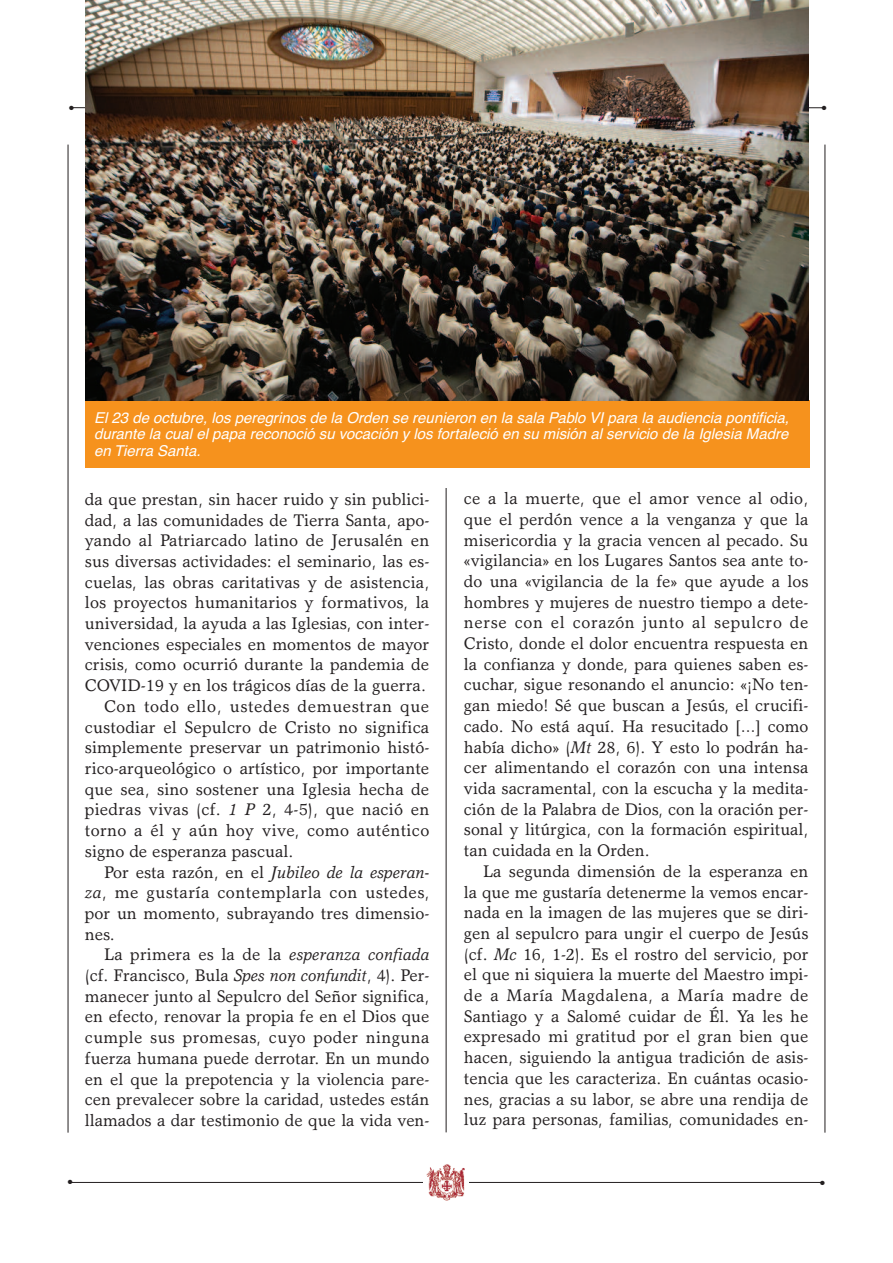
<style>
.page{position:relative;width:893px;height:1263px;background:#fff}
.page>*{position:absolute;margin:0;border:0;box-sizing:border-box;transform-origin:0 0}
.t1{font:16.95px/20.7px "Garth Graphic";color:#231f20;text-align:justify}
.t2{font:italic 16.95px "Garth Graphic";color:#231f20}
.t3{font:16.95px "Garth Graphic";letter-spacing:.03em;color:#231f20}
.t4{font:16.95px "Garth Graphic";letter-spacing:.025em;color:#231f20}
.t5{font:16.95px "Garth Graphic";letter-spacing:.02em;color:#231f20}
.t6{font:16.95px "Garth Graphic";letter-spacing:.035em;color:#231f20}
.t7{font:italic 15px/16.5px "Helvetica";color:#fff;text-align:justify}
.t8{font:6px "Zapf Dingbats";color:#231f20}
.s1{font-style:italic}
.s2{font-style:normal}
</style>
<div class="page">
<hr style="left:68px;top:145px;width:1px;height:987px;background:#231f20">
<hr style="left:825px;top:145px;width:1px;height:987px;background:#231f20">
<hr style="left:69px;top:1182px;width:754px;height:1px;background:#231f20">
<div style="left:424px;top:1163px;width:45px;height:41px;background:#fff"></div>
<img style="left:426px;top:1164px;width:39px;height:37px">
<hr style="left:446px;top:488px;width:1px;height:644px;background:#231f20">
<div style="left:86px;top:401px;width:723px;height:67px;background:#f6921d"></div>
<hr style="left:71px;top:107px;width:754px;height:1px;background:#231f20">
<img style="left:85px;top:0;width:723px;height:400px">
<p class="t8" style="left:69px;top:104px;width:6px">●</p>
<p class="t8" style="left:822px;top:105px;width:6px">●</p>
<p class="t7" style="left:94px;top:409px;width:696px">El 23 de octubre, los peregrinos de la Orden se reunieron en la sala Pablo VI para la audiencia pontificia, durante la cual el papa reconoció su vocación y los fortaleció en su misión al servicio de la Iglesia Madre en Tierra Santa.</p>
<p class="t1" style="left:85px;top:490px;width:346px">da que prestan, sin hacer ruido y sin publici-</p>
<p class="t1" style="left:85px;top:511px;width:346px">dad, a las comunidades de Tierra Santa, apo-</p>
<p class="t1" style="left:85px;top:532px;width:346px">yando al Patriarcado latino de Jerusalén en</p>
<p class="t1" style="left:85px;top:552px;width:346px">sus diversas actividades: el seminario, las es-</p>
<p class="t1" style="left:85px;top:573px;width:346px">cuelas, las obras caritativas y de asistencia,</p>
<p class="t1" style="left:85px;top:594px;width:346px">los proyectos humanitarios y formativos, la</p>
<p class="t1" style="left:85px;top:615px;width:346px">universidad, la ayuda a las Iglesias, con inter-</p>
<p class="t1" style="left:85px;top:635px;width:346px">venciones especiales en momentos de mayor</p>
<p class="t1" style="left:85px;top:656px;width:346px">crisis, como ocurrió durante la pandemia de</p>
<p class="t1" style="left:85px;top:677px;width:343px">COVID-19 y en los trágicos días de la guerra.</p>
<p class="t6" style="left:104px;top:700px;width:327px">Con todo ello, ustedes demuestran que</p>
<p class="t1" style="left:85px;top:718px;width:346px">custodiar el Sepulcro de Cristo no significa</p>
<p class="t1" style="left:85px;top:739px;width:346px">simplemente preservar un patrimonio histó-</p>
<p class="t1" style="left:85px;top:759px;width:346px">rico-arqueológico o artístico, por importante</p>
<p class="t1" style="left:85px;top:780px;width:346px">que sea, sino sostener una Iglesia hecha de</p>
<p class="t1" style="left:85px;top:801px;width:346px">piedras vivas (cf. <span class="s1">1 P</span> 2, 4-5), que nació en</p>
<p class="t5" style="left:85px;top:824px;width:346px">torno a él y aún hoy vive, como auténtico</p>
<p class="t1" style="left:85px;top:842px;width:210px">signo de esperanza pascual.</p>
<p class="t2" style="left:104px;top:865px;width:327px"><span class="s2">Por esta razón, en el</span> Jubileo de la esperan-</p>
<p class="t3" style="left:85px;top:886px;width:346px"><span class="s1">za</span>, me gustaría contemplarla con ustedes,</p>
<p class="t1" style="left:85px;top:904px;width:346px">por un momento, subrayando tres dimensio-</p>
<p class="t1" style="left:85px;top:925px;width:31px">nes.</p>
<p class="t1" style="left:104px;top:946px;width:327px">La primera es la de la <span class="s1">esperanza confiada</span></p>
<p class="t1" style="left:85px;top:966px;width:346px">(cf. Francisco, Bula <span class="s1">Spes non confundit</span>, 4). Per-</p>
<p class="t1" style="left:85px;top:987px;width:346px">manecer junto al Sepulcro del Señor significa,</p>
<p class="t1" style="left:85px;top:1008px;width:346px">en efecto, renovar la propia fe en el Dios que</p>
<p class="t4" style="left:85px;top:1031px;width:346px">cumple sus promesas, cuyo poder ninguna</p>
<p class="t1" style="left:85px;top:1049px;width:346px">fuerza humana puede derrotar. En un mundo</p>
<p class="t1" style="left:85px;top:1070px;width:346px">en el que la prepotencia y la violencia pare-</p>
<p class="t1" style="left:85px;top:1091px;width:346px">cen prevalecer sobre la caridad, ustedes están</p>
<p class="t1" style="left:85px;top:1111px;width:346px">llamados a dar testimonio de que la vida ven-</p>
<p class="t1" style="left:464px;top:490px;width:346px">ce a la muerte, que el amor vence al odio, que el perdón vence a la venganza y que la misericordia y la gracia vencen al pecado. Su «vigilancia» en los Lugares Santos sea ante to&shy;do una «vigilancia de la fe» que ayude a los hombres y mujeres de nuestro tiempo a dete&shy;nerse con el corazón junto al sepulcro de Cristo, donde el dolor encuentra respuesta en la confianza y donde, para quienes saben es&shy;cuchar, sigue resonando el anuncio: «¡No ten&shy;gan miedo! Sé que buscan a Jesús, el crucifi&shy;cado. No está aquí. Ha resucitado […] como había dicho» (<span class="s1">Mt</span> 28, 6). Y esto lo podrán ha&shy;cer alimentando el corazón con una intensa vida sacramental, con la escucha y la medita&shy;ción de la Palabra de Dios, con la oración per&shy;sonal y litúrgica, con la formación espiritual, tan cuidada en la Orden.</p>
<p class="t1" style="left:464px;top:862px;width:346px;text-indent:19px">La segunda dimensión de la esperanza en la que me gustaría detenerme la vemos encar&shy;nada en la imagen de las mujeres que se diri&shy;gen al sepulcro para ungir el cuerpo de Jesús (cf. <span class="s1">Mc</span> 16, 1-2). Es el rostro del servicio, por el que ni siquiera la muerte del Maestro impi&shy;de a María Magdalena, a María madre de Santiago y a Salomé cuidar de Él. Ya les he expresado mi gratitud por el gran bien que hacen, siguiendo la antigua tradición de asis&shy;tencia que les caracteriza. En cuántas ocasio&shy;nes, gracias a su labor, se abre una rendija de luz para personas, familias, comunidades en-</p>
<p class="t8" style="left:68px;top:1179px;width:6px">●</p>
<p class="t8" style="left:820px;top:1179px;width:6px">●</p>
</div>
